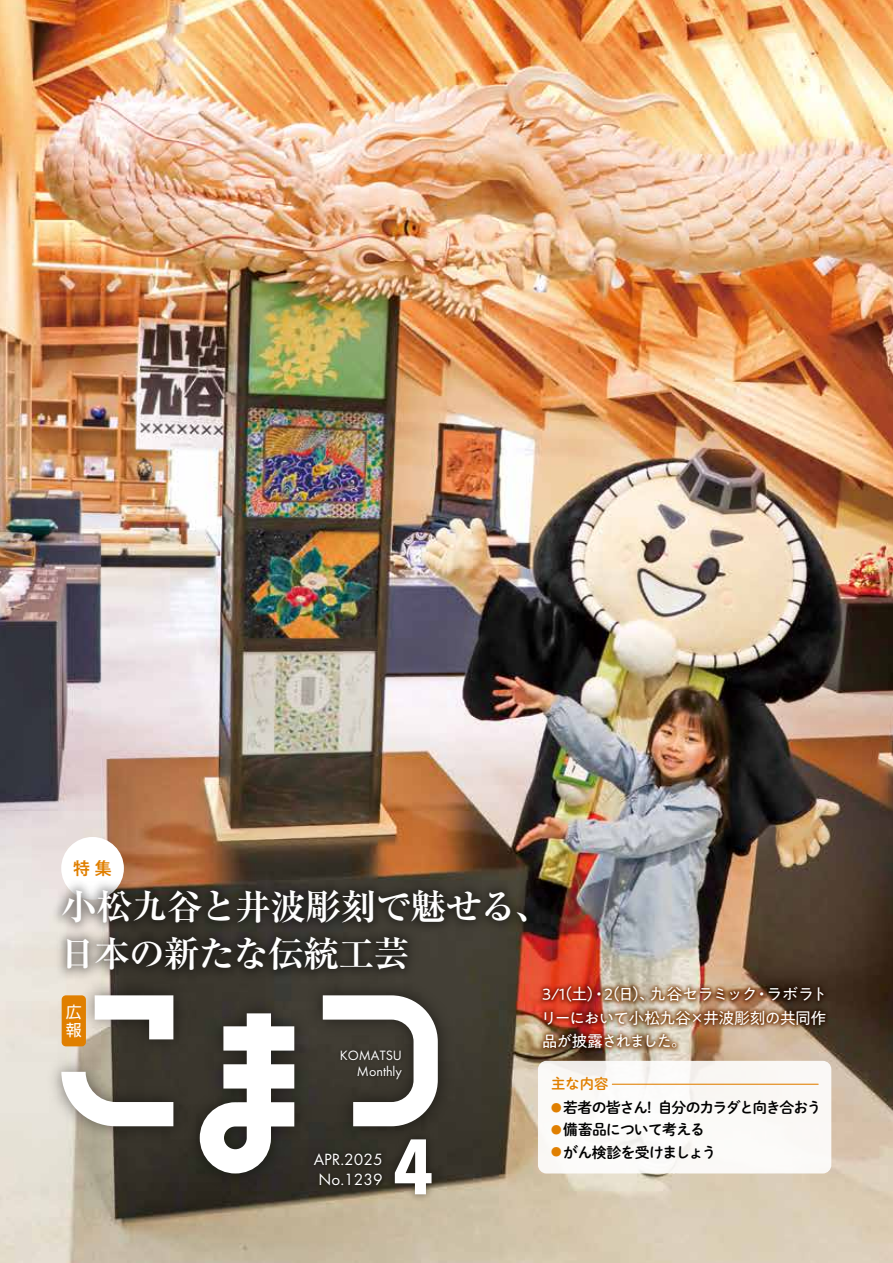
<style>
.page{position:relative;width:893px;height:1263px;background:#fff}
.page>*{position:absolute;margin:0;border:0;box-sizing:border-box;transform-origin:0 0}
.t1{font:700 77.55px "Avenir Next Condensed";color:#fff}
.t2{font:700 35.85px/47.1px "P Ryumin Pr 6 N";letter-spacing:-.02em;color:#fff}
.t3{font:500 17.85px "PA1 Gothic Std";color:#e07f00}
.t4{font:16.95px "Futura PT";color:#fff}
.t5{font:15.9px/23.4px "PA1 Gothic Std";letter-spacing:-.06em;color:#fff}
.t6{font:15.9px/17.5px "UD Shin Go Pr 6";color:#fff}
.t7{font:14.85px "P Shuei M Go Std B";letter-spacing:-.065em;color:#000}
.t8{font:14.4px "P Shuei M Go Std B";color:#e07f00}
.t9{font:14.1px/16.2px "Futura PT";color:#fff;text-align:right}
.t10{font:11.1px "P Shuei M Go Std B";color:#e07f00}
</style>
<div class="page">
<img style="left:0;top:0;width:893px;height:1263px">
<div style="left:538px;top:1061px;width:293px;height:112px;background:#fbfaf8;border-radius:9px"></div>
<img style="left:487px;top:930px;width:395px;height:178px">
<img style="left:380px;top:1149px;width:67px;height:77px">
<img style="left:317px;top:1149px;width:71px;height:45px">
<img style="left:39px;top:1035px;width:138px;height:114px">
<svg style="left:95px;top:1035px;width:78px;height:4px"></svg>
<svg style="left:61px;top:1072px;width:112px;height:54px"></svg>
<img style="left:317px;top:1035px;width:143px;height:114px">
<svg style="left:323px;top:1035px;width:115px;height:91px"></svg>
<div style="left:62px;top:995px;width:24px;height:51px;background:#e07f00;border-radius:4px"></div>
<img style="left:335px;top:1043px;width:72px;height:42px">
<img style="left:177px;top:1035px;width:140px;height:161px">
<svg style="left:200px;top:1035px;width:94px;height:138px"></svg>
<img style="left:5px;top:832px;width:583px;height:203px">
<p class="t3" style="left:73px;top:857px;width:41px">特集</p>
<h2 class="t2" style="left:60px;top:881px;width:492px">小松九谷と井波彫刻で魅せる、日本の新たな伝統工芸</h2>
<p class="t6" style="left:66px;top:1003px;width:17px">広報</p>
<p class="t9" style="left:340px;top:1047px;width:64px">KOMATSU<br>Monthly</p>
<p class="t4" style="left:314px;top:1149px;width:71px">APR.2025</p>
<p class="t4" style="left:319px;top:1169px;width:66px">No.1239</p>
<h1 class="t1" style="left:393px;top:1119px;width:42px">4</h1>
<p class="t5" style="left:556px;top:984px;width:52px">（土）・</p>
<p class="t5" style="left:604px;top:984px;width:52px">（2 日）、</p>
<p class="t5" style="left:766px;top:984px;width:63px">ラボラト</p>
<p class="t5" style="left:650px;top:984px;width:109px">九谷セラミック</p>
<p class="t5" style="left:541px;top:984px;width:287px">3/1<br>リーにおいて小松九谷×井波彫刻の共同作品が披露されました。</p>
<p class="t5" style="left:754px;top:984px;width:17px">・</p>
<p class="t8" style="left:551px;top:1073px;width:59px">主な内容</p>
<p class="t7" style="left:563px;top:1096px;width:260px">若者の皆さん! 自分のカラダと向き合おう</p>
<p class="t10" style="left:551px;top:1099px;width:13px">●</p>
<p class="t7" style="left:563px;top:1119px;width:143px">備畜品について考える</p>
<p class="t10" style="left:551px;top:1122px;width:13px">●</p>
<p class="t7" style="left:563px;top:1141px;width:155px">がん検診を受けましょう</p>
<p class="t10" style="left:551px;top:1144px;width:13px">●</p>
</div>
